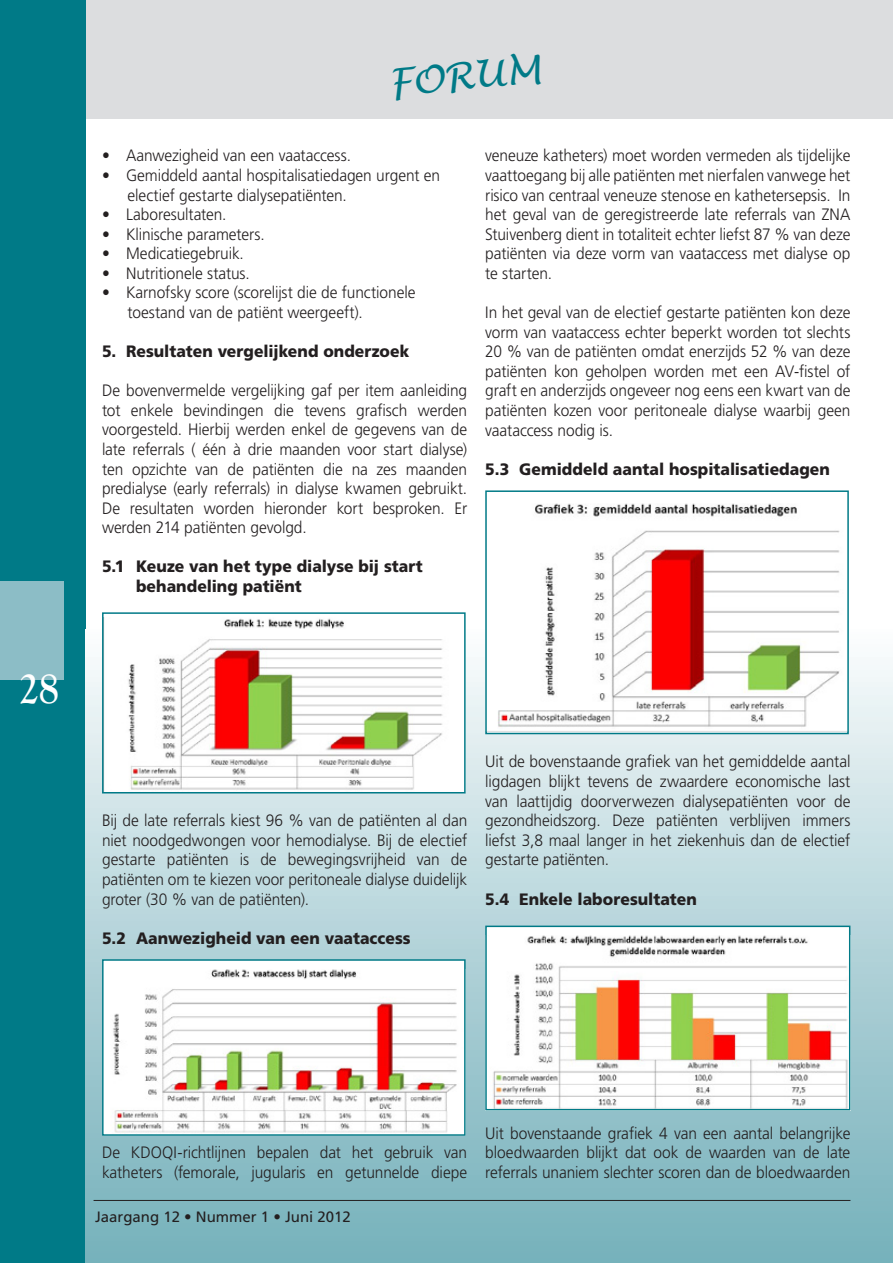
<style>
.page{position:relative;width:893px;height:1263px;background:#fff}
.page>*{position:absolute;margin:0;border:0;box-sizing:border-box;transform-origin:0 0}
.t1{font:700 45px "Goudy Old Style T";color:#fff;scale:.9 1}
.t2{font:italic 37.65px "Lucida Handwriting";color:#007a87}
.t3{font:300 16.5px/19.6px "Frutiger LT";letter-spacing:-.005em;color:#231f20;text-align:justify;scale:.94 1}
.t4{font:900 16.5px/19.5px "Frutiger LT";color:#231f20;scale:.95 1}
.t5{font:15px "Frutiger LT";color:#231f20}
</style>
<div class="page">
<div style="left:49px;top:0;width:844px;height:119px;background:#dcdddf"></div>
<div style="left:0;top:0;width:85px;height:1263px;background:#007a87"></div>
<div style="left:0;top:581px;width:64px;height:98px;background:#8cbdc6"></div>
<div style="left:85px;top:629px;width:808px;height:634px;background:linear-gradient(to bottom,#f8fbfc,#72afb9)"></div>
<svg style="left:892px;top:629px;width:1px;height:634px"></svg>
<hr style="left:94px;top:1200px;width:756px;height:1px;background:#231f20">
<img style="left:105px;top:618px;width:358px;height:172px">
<div style="left:102px;top:612px;width:364px;height:181px;border:2px solid #007a87"></div>
<div style="left:103px;top:960px;width:362px;height:175px;background:#fff"></div>
<img style="left:113px;top:969px;width:344px;height:164px">
<div style="left:102px;top:959px;width:364px;height:177px;border:2px solid #007a87"></div>
<img style="left:488px;top:503px;width:358px;height:228px">
<div style="left:485px;top:490px;width:364px;height:244px;border:2px solid #007a87"></div>
<div style="left:486px;top:926px;width:364px;height:184px;background:#fff"></div>
<img style="left:493px;top:935px;width:354px;height:172px">
<div style="left:485px;top:925px;width:365px;height:185px;border:2px solid #007a87"></div>
<h1 class="t1" style="left:19px;top:663px;width:46px">28</h1>
<h2 class="t2" style="left:387px;top:60px;width:154px;rotate:-5deg">FORUM</h2>
<p class="t3" style="left:102px;top:146px;width:266px">• Aanwezigheid van een vaataccess.</p>
<p class="t3" style="left:128px;top:166px;width:334px;text-indent:-26px">• Gemiddeld aantal hospitalisatiedagen urgent en electief gestarte dialysepatiënten.</p>
<p class="t3" style="left:102px;top:205px;width:134px">• Laboresultaten.</p>
<p class="t3" style="left:102px;top:224px;width:175px">• Klinische parameters.</p>
<p class="t3" style="left:102px;top:244px;width:152px">• Medicatiegebruik.</p>
<p class="t3" style="left:102px;top:264px;width:159px">• Nutritionele status.</p>
<p class="t3" style="left:128px;top:283px;width:308px;text-indent:-26px">• Karnofsky score (scorelijst die de functionele toestand van de patiënt weergeeft).</p>
<p class="t4" style="left:102px;top:342px;width:325px">5. Resultaten vergelijkend onderzoek</p>
<p class="t3" style="left:102px;top:381px;width:390px">De bovenvermelde vergelijking gaf per item aanleiding tot enkele bevindingen die tevens grafisch werden voorgesteld. Hierbij werden enkel de gegevens van de late referrals ( één à drie maanden voor start dialyse) ten opzichte van de patiënten die na zes maanden predialyse (early referrals) in dialyse kwamen gebruikt.<br>De resultaten worden hieronder kort besproken. Er werden 214 patiënten gevolgd.</p>
<p class="t4" style="left:136px;top:557px;width:303px;text-indent:-34px">5.1 Keuze van het type dialyse bij start behandeling patiënt</p>
<p class="t3" style="left:485px;top:146px;width:390px">veneuze katheters) moet worden vermeden als tijdelijke vaattoegang bij alle patiënten met nierfalen vanwege het risico van centraal veneuze stenose en kathetersepsis. In het geval van de geregistreerde late referrals van ZNA Stuivenberg dient in totaliteit echter liefst 87 % van deze patiënten via deze vorm van vaataccess met dialyse op te starten.</p>
<p class="t3" style="left:485px;top:303px;width:390px">In het geval van de electief gestarte patiënten kon deze vorm van vaataccess echter beperkt worden tot slechts 20 % van de patiënten omdat enerzijds 52 % van deze patiënten kon geholpen worden met een AV-fistel of graft en anderzijds ongeveer nog eens een kwart van de patiënten kozen voor peritoneale dialyse waarbij geen vaataccess nodig is.</p>
<p class="t4" style="left:485px;top:459px;width:364px">5.3 Gemiddeld aantal hospitalisatiedagen</p>
<p class="t3" style="left:102px;top:811px;width:390px">Bij de late referrals kiest 96 % van de patiënten al dan niet noodgedwongen voor hemodialyse. Bij de electief gestarte patiënten is de bewegingsvrijheid van de patiënten om te kiezen voor peritoneale dialyse duidelijk groter (30 % van de patiënten).</p>
<p class="t4" style="left:102px;top:928px;width:326px">5.2 Aanwezigheid van een vaataccess</p>
<p class="t3" style="left:485px;top:752px;width:390px">Uit de bovenstaande grafiek van het gemiddelde aantal ligdagen blijkt tevens de zwaardere economische last van laattijdig doorverwezen dialysepatiënten voor de gezondheidszorg. Deze patiënten verblijven immers liefst 3,8 maal langer in het ziekenhuis dan de electief gestarte patiënten.</p>
<p class="t4" style="left:485px;top:889px;width:224px">5.4 Enkele laboresultaten</p>
<p class="t3" style="left:102px;top:1143px;width:390px">De KDOQI-richtlijnen bepalen dat het gebruik van katheters (femorale, jugularis en getunnelde diepe</p>
<p class="t5" style="left:95px;top:1208px;width:257px">Jaargang 12 • Nummer 1 • Juni 2012</p>
<p class="t3" style="left:485px;top:1123px;width:390px">Uit bovenstaande grafiek 4 van een aantal belangrijke bloedwaarden blijkt dat ook de waarden van de late referrals unaniem slechter scoren dan de bloedwaarden</p>
</div>
